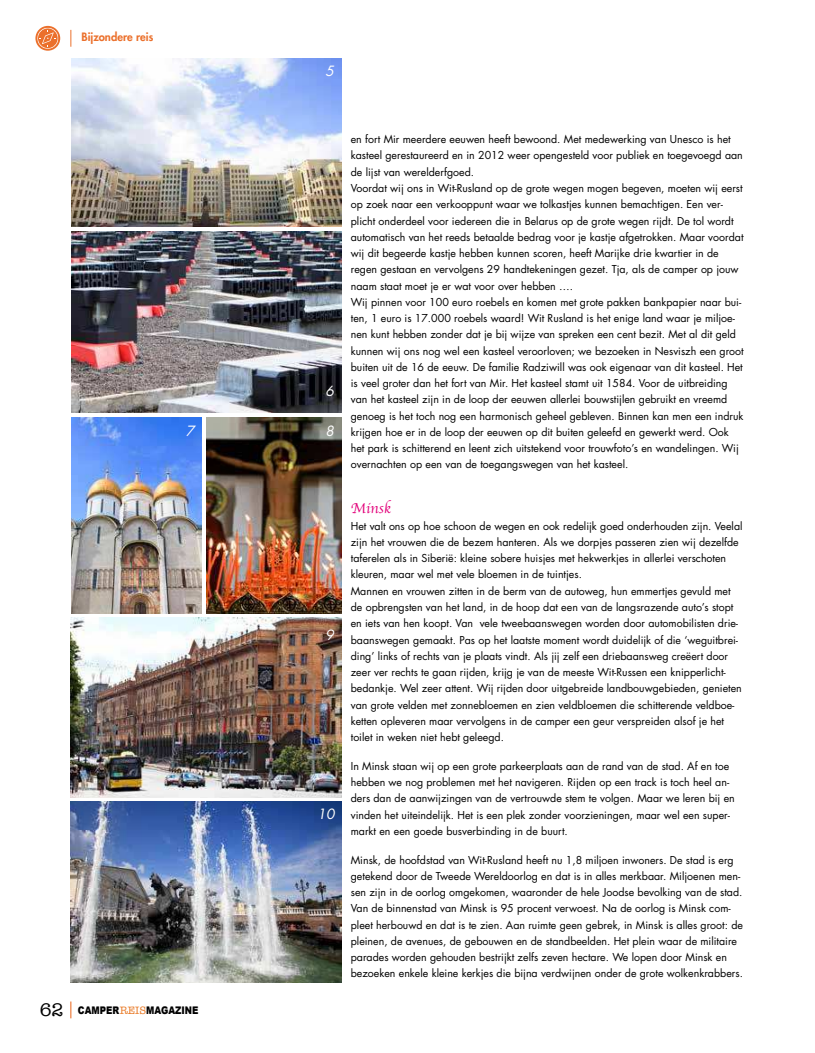
<style>
.page{position:relative;width:815px;height:1053px;background:#fff}
.page>*{position:absolute;margin:0;border:0;box-sizing:border-box;transform-origin:0 0}
.t1{font:15px "Apple Chancery";color:#e2007a}
.t2{font:italic 13.75px "Futura LT";color:#fff}
.t3{font:800 11.25px "Futura LT";color:#eb702c}
.t4{font:10.62px/16.2px "Futura LT";color:#000}
.t5{font:900 10.5px "Arial";letter-spacing:-.005em;color:#000;scale:.83 1}
.s1{font-family:"American Typewriter";font-weight:400;font-size:18.75px}
.s2{font-family:"American Typewriter";font-weight:400;font-size:11px;color:#e87722}
</style>
<div class="page">
<img style="left:206px;top:417px;width:136px;height:196px">
<img style="left:71px;top:232px;width:271px;height:180px">
<img style="left:71px;top:617px;width:270px;height:180px">
<img style="left:71px;top:58px;width:270px;height:169px">
<img style="left:71px;top:801px;width:271px;height:180px">
<img style="left:71px;top:417px;width:131px;height:196px">
<svg style="left:71px;top:30px;width:1px;height:17px"></svg>
<svg style="left:35px;top:26px;width:25px;height:25px"></svg>
<svg style="left:37px;top:28px;width:21px;height:21px"></svg>
<svg style="left:71px;top:1001px;width:1px;height:17px"></svg>
<p class="t3" style="left:81px;top:32px;width:73px">Bijzondere reis</p>
<p class="t2" style="left:326px;top:63px;width:10px">5</p>
<p class="t2" style="left:326px;top:383px;width:10px">6</p>
<p class="t2" style="left:186px;top:423px;width:10px">7</p>
<p class="t2" style="left:326px;top:423px;width:10px">8</p>
<p class="t2" style="left:326px;top:627px;width:10px">9</p>
<p class="t5" style="left:40px;top:1004px;width:193px"><span class="s1">62</span> CAMPER<span class="s2">REIS</span>MAGAZINE</p>
<p class="t2" style="left:318px;top:806px;width:18px">10</p>
<p class="t4" style="left:351px;top:132px;width:394px">en fort Mir meerdere eeuwen heeft bewoond. Met medewerking van Unesco is het kasteel gerestaureerd en in 2012 weer opengesteld voor publiek en toegevoegd aan de lijst van werelderfgoed.<br>Voordat wij ons in Wit-Rusland op de grote wegen mogen begeven, moeten wij eerst op zoek naar een verkooppunt waar we tolkastjes kunnen bemachtigen. Een ver&shy;plicht onderdeel voor iedereen die in Belarus op de grote wegen rijdt. De tol wordt automatisch van het reeds betaalde bedrag voor je kastje afgetrokken. Maar voordat wij dit begeerde kastje hebben kunnen scoren, heeft Marijke drie kwartier in de regen gestaan en vervolgens 29 handtekeningen gezet. Tja, als de camper op jouw naam staat moet je er wat voor over hebben ….<br>Wij pinnen voor 100 euro roebels en komen met grote pakken bankpapier naar bui&shy;ten, 1 euro is 17.000 roebels waard! Wit Rusland is het enige land waar je miljoe&shy;nen kunt hebben zonder dat je bij wijze van spreken een cent bezit. Met al dit geld kunnen wij ons nog wel een kasteel veroorloven; we bezoeken in Nesviszh een groot buiten uit de 16 de eeuw. De familie Radziwill was ook eigenaar van dit kasteel. Het is veel groter dan het fort van Mir. Het kasteel stamt uit 1584. Voor de uitbreiding van het kasteel zijn in de loop der eeuwen allerlei bouwstijlen gebruikt en vreemd genoeg is het toch nog een harmonisch geheel gebleven. Binnen kan men een indruk krijgen hoe er in de loop der eeuwen op dit buiten geleefd en gewerkt werd. Ook het park is schitterend en leent zich uitstekend voor trouwfoto’s en wandelingen. Wij overnachten op een van de toegangswegen van het kasteel.</p>
<h1 class="t1" style="left:351px;top:500px;width:42px">Minsk</h1>
<p class="t4" style="left:351px;top:518px;width:393px">Het valt ons op hoe schoon de wegen en ook redelijk goed onderhouden zijn. Veelal zijn het vrouwen die de bezem hanteren. Als we dorpjes passeren zien wij dezelfde taferelen als in Siberië: kleine sobere huisjes met hekwerkjes in allerlei verschoten kleuren, maar wel met vele bloemen in de tuintjes.<br>Mannen en vrouwen zitten in de berm van de autoweg, hun emmertjes gevuld met de opbrengsten van het land, in de hoop dat een van de langsrazende auto’s stopt en iets van hen koopt. Van vele tweebaanswegen worden door automobilisten drie&shy;baanswegen gemaakt. Pas op het laatste moment wordt duidelijk of die ‘weguitbrei&shy;ding’ links of rechts van je plaats vindt. Als jij zelf een driebaansweg creëert door zeer ver rechts te gaan rijden, krijg je van de meeste Wit-Russen een knipperlicht&shy;bedankje. Wel zeer attent. Wij rijden door uitgebreide landbouwgebieden, genieten van grote velden met zonnebloemen en zien veldbloemen die schitterende veldboe&shy;ketten opleveren maar vervolgens in de camper een geur verspreiden alsof je het toilet in weken niet hebt geleegd.</p>
<p class="t4" style="left:351px;top:758px;width:385px">In Minsk staan wij op een grote parkeerplaats aan de rand van de stad. Af en toe hebben we nog problemen met het navigeren. Rijden op een track is toch heel an&shy;ders dan de aanwijzingen van de vertrouwde stem te volgen. Maar we leren bij en vinden het uiteindelijk. Het is een plek zonder voorzieningen, maar wel een super&shy;markt en een goede busverbinding in de buurt.</p>
<p class="t4" style="left:351px;top:852px;width:394px">Minsk, de hoofdstad van Wit-Rusland heeft nu 1,8 miljoen inwoners. De stad is erg getekend door de Tweede Wereldoorlog en dat is in alles merkbaar. Miljoenen men&shy;sen zijn in de oorlog omgekomen, waaronder de hele Joodse bevolking van de stad.<br>Van de binnenstad van Minsk is 95 procent verwoest. Na de oorlog is Minsk com&shy;pleet herbouwd en dat is te zien. Aan ruimte geen gebrek, in Minsk is alles groot: de pleinen, de avenues, de gebouwen en de standbeelden. Het plein waar de militaire parades worden gehouden bestrijkt zelfs zeven hectare. We lopen door Minsk en bezoeken enkele kleine kerkjes die bijna verdwijnen onder de grote wolkenkrabbers.</p>
</div>
